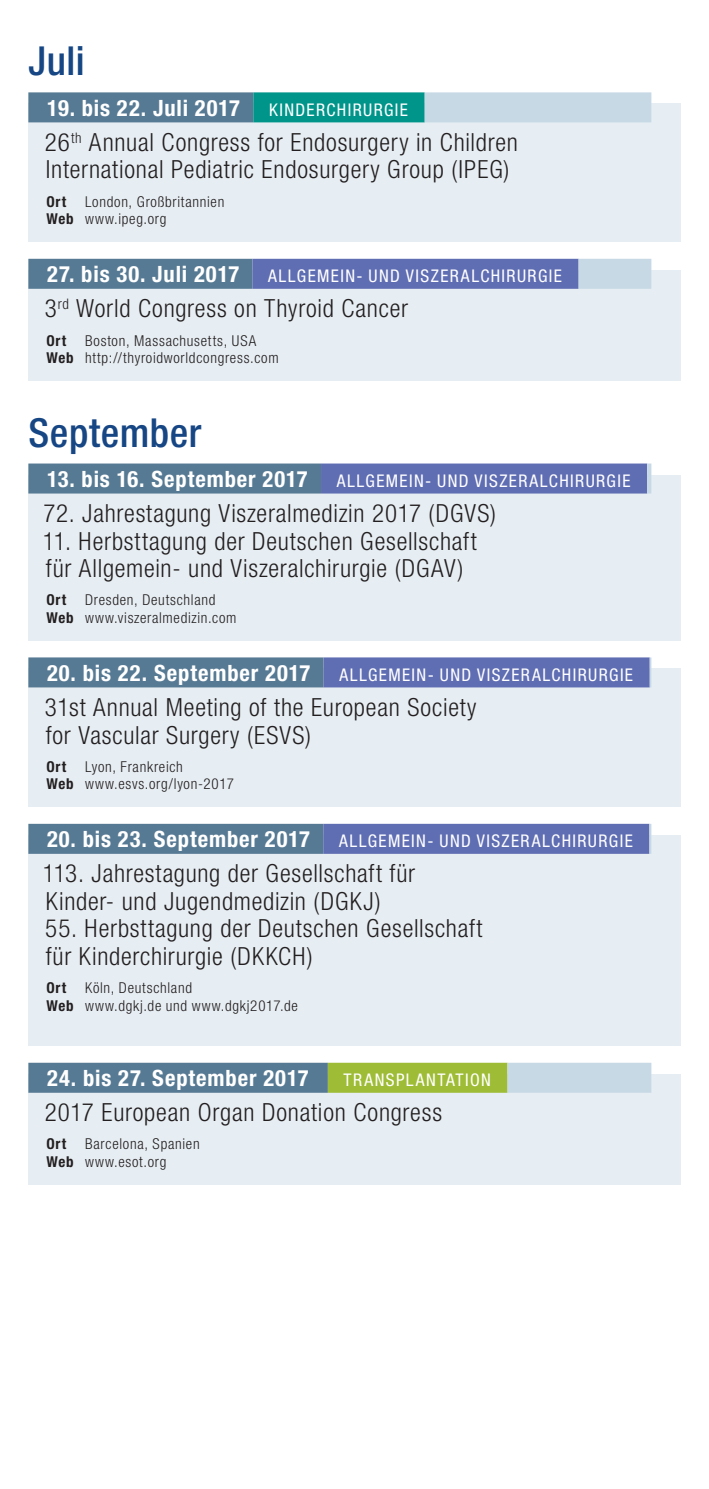
<style>
.page{position:relative;width:709px;height:1489px;background:#fff}
.page>*{position:absolute;margin:0;border:0;box-sizing:border-box;transform-origin:0 0}
.t1{font:500 condensed 40px "Helvetica Neue LT Pro";letter-spacing:.015em;color:#164684}
.t2{font:300 condensed 25px/27.5px "Helvetica Neue LT Pro";letter-spacing:.03em;color:#231f20}
.t3{font:700 condensed 22.5px "Helvetica Neue LT Pro";letter-spacing:.04em;color:#fff}
.t4{font:condensed 17.5px "Helvetica Neue LT Pro";letter-spacing:.08em;color:#fff}
.t5{font:300 condensed 15px/17.5px "Helvetica Neue LT Pro";letter-spacing:.05em;color:#231f20}
.t6{font:700 condensed 15px "Helvetica Neue LT Pro";letter-spacing:.065em;color:#231f20}
.s1{font-weight:700}
.s2{font-weight:700;font-size:22.5px}
</style>
<div class="page">
<div style="left:28px;top:270px;width:652px;height:111px;background:#e7eef3"></div>
<div style="left:28px;top:259px;width:224px;height:30px;background:#577a94"></div>
<div style="left:252px;top:259px;width:326px;height:30px;background:#5f6db3"></div>
<div style="left:578px;top:259px;width:73px;height:30px;background:#c7d9e5"></div>
<div style="left:28px;top:104px;width:652px;height:138px;background:#e7eef3"></div>
<div style="left:28px;top:92px;width:225px;height:30px;background:#577a94"></div>
<div style="left:253px;top:92px;width:171px;height:30px;background:#00958a"></div>
<div style="left:424px;top:92px;width:227px;height:30px;background:#c7d9e5"></div>
<div style="left:28px;top:669px;width:652px;height:137px;background:#e7eef3"></div>
<div style="left:28px;top:657px;width:295px;height:30px;background:#577a94"></div>
<div style="left:323px;top:657px;width:326px;height:30px;background:#5f6db3"></div>
<hr style="left:649px;top:657px;width:2px;height:30px;background:#c7d9e5">
<div style="left:28px;top:835px;width:652px;height:210px;background:#e7eef3"></div>
<div style="left:28px;top:823px;width:295px;height:30px;background:#577a94"></div>
<div style="left:323px;top:823px;width:326px;height:30px;background:#5f6db3"></div>
<hr style="left:649px;top:823px;width:2px;height:30px;background:#c7d9e5">
<div style="left:28px;top:475px;width:652px;height:165px;background:#e7eef3"></div>
<div style="left:28px;top:463px;width:293px;height:30px;background:#577a94"></div>
<div style="left:321px;top:463px;width:326px;height:30px;background:#5f6db3"></div>
<hr style="left:647px;top:463px;width:4px;height:30px;background:#c7d9e5">
<div style="left:28px;top:1074px;width:652px;height:110px;background:#e7eef3"></div>
<div style="left:28px;top:1062px;width:300px;height:30px;background:#577a94"></div>
<div style="left:328px;top:1062px;width:179px;height:30px;background:#9ebc35"></div>
<div style="left:507px;top:1062px;width:144px;height:30px;background:#c7d9e5"></div>
<h1 class="t1" style="left:28px;top:37px;width:58px">Juli</h1>
<p class="t3" style="left:47px;top:94px;width:194px">19. bis 22. Juli 2017</p>
<p class="t4" style="left:269px;top:99px;width:140px">KINDERCHIRURGIE</p>
<p class="t2" style="left:45px;top:128px;width:474px">26<sup>th</sup> Annual Congress for Endosurgery in Children<br>International Pediatric Endosurgery Group (IPEG)</p>
<p class="t6" style="left:46px;top:192px;width:21px">Ort</p>
<p class="t5" style="left:46px;top:192px;width:179px;text-indent:39px">London, Großbritannien<br><span class="s1">Web</span> www.ipeg.org</p>
<p class="t4" style="left:47px;top:265px;width:516px"><span class="s2">27. bis 30. Juli 2017</span> ALLGEMEIN- UND VISZERALCHI RURGIE</p>
<p class="t2" style="left:45px;top:294px;width:365px">3<sup>rd</sup> World Congress on Thyroid Cancer</p>
<p class="t6" style="left:46px;top:331px;width:21px">Ort</p>
<p class="t5" style="left:46px;top:331px;width:234px;text-indent:39px">Boston, Massachusetts, USA<br><span class="s1">Web</span> http://thyroidworldcongress.com</p>
<h1 class="t1" style="left:28px;top:408px;width:175px">September</h1>
<p class="t4" style="left:47px;top:470px;width:585px"><span class="s2">13. bis 16. September 2017</span> ALLGEMEIN- UND VISZERALCHI RURGIE</p>
<p class="t2" style="left:43px;top:499px;width:454px">72. Jahrestagung Viszeralmedizin 2017 (DGVS)</p>
<p class="t2" style="left:43px;top:527px;width:435px">11. Herbsttagung der Deutschen Gesellschaft für Allgemein- und Viszeralchirurgie (DGAV)</p>
<p class="t6" style="left:46px;top:591px;width:21px">Ort</p>
<p class="t5" style="left:46px;top:591px;width:191px;text-indent:39px">Dresden, Deutschland<br><span class="s1">Web</span> www.viszeralmedizin.com</p>
<p class="t4" style="left:47px;top:664px;width:587px"><span class="s2">20. bis 22. September 2017</span> ALLGEMEIN- UND VISZERALCHI RURGIE</p>
<p class="t2" style="left:45px;top:693px;width:433px">31st Annual Meeting of the European Society for Vascular Surgery (ESVS)</p>
<p class="t6" style="left:46px;top:757px;width:21px">Ort</p>
<p class="t5" style="left:46px;top:757px;width:189px;text-indent:39px">Lyon, Frankreich<br><span class="s1">Web</span> www.esvs.org/lyon-2017</p>
<p class="t4" style="left:47px;top:830px;width:587px"><span class="s2">20. bis 23. September 2017</span> ALLGEMEIN- UND VISZERALCHI RURGIE</p>
<p class="t2" style="left:43px;top:859px;width:374px">113. Jahrestagung der Gesellschaft für<br>Kinder- und Jugendmedizin (DGKJ)</p>
<p class="t2" style="left:45px;top:914px;width:439px">55. Herbsttagung der Deutschen Gesellschaft für Kinderchirurgie (DKKCH)</p>
<p class="t6" style="left:46px;top:978px;width:21px">Ort</p>
<p class="t5" style="left:46px;top:978px;width:253px;text-indent:39px">Köln, Deutschland<br><span class="s1">Web</span> www.dgkj.de und www.dgkj2017.de</p>
<p class="t3" style="left:47px;top:1064px;width:263px">24. bis 27. September 2017</p>
<p class="t4" style="left:333px;top:1069px;width:159px">TRANSPLANTATION</p>
<p class="t2" style="left:45px;top:1098px;width:399px">2017 European Organ Donation Congress</p>
<p class="t6" style="left:46px;top:1134px;width:21px">Ort</p>
<p class="t5" style="left:46px;top:1135px;width:155px;text-indent:39px">Barcelona, Spanien<br><span class="s1">Web</span> www.esot.org</p>
</div>
